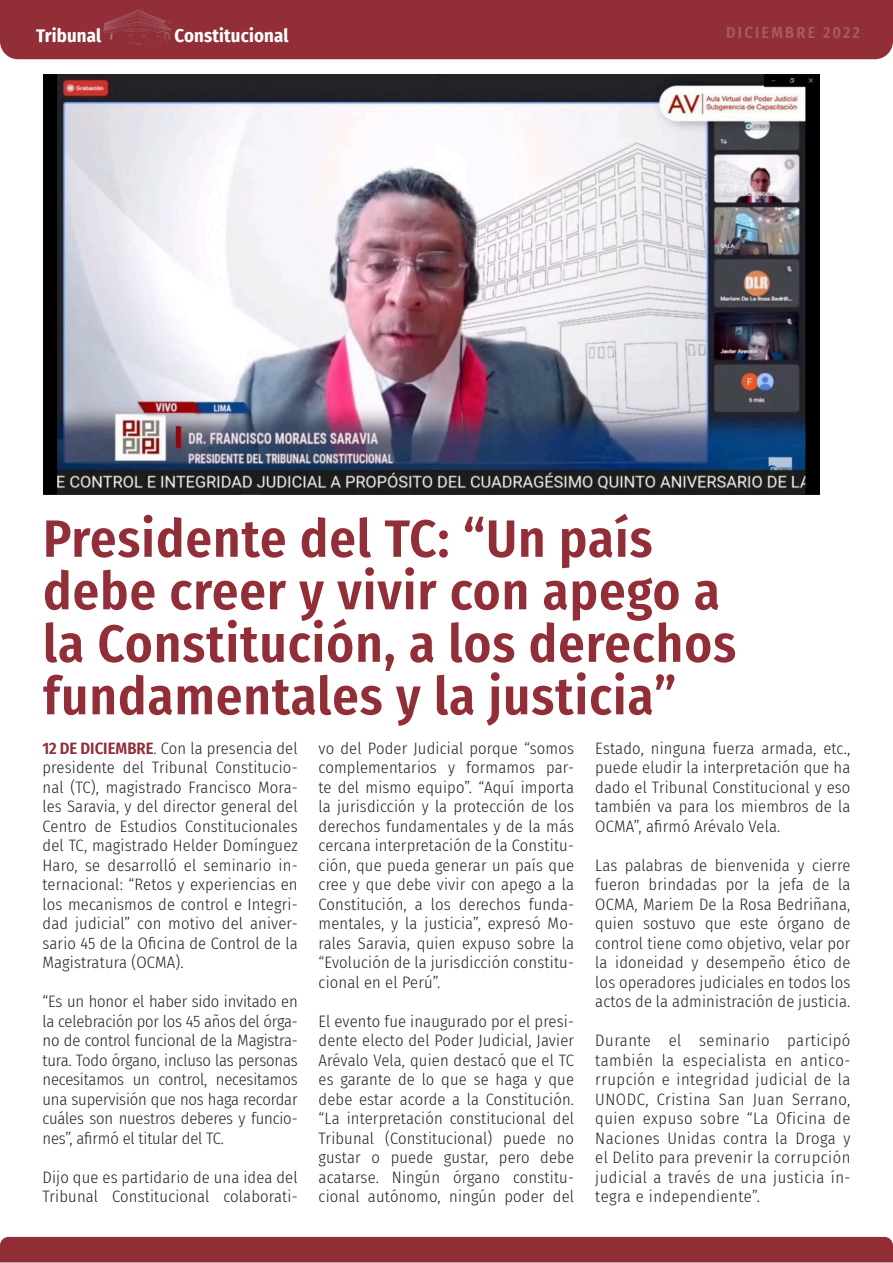
<style>
.page{position:relative;width:893px;height:1263px;background:#fff}
.page>*{position:absolute;margin:0;border:0;box-sizing:border-box;transform-origin:0 0}
.t1{font:600 52.5px/52.5px "Fira Sans Condensed";letter-spacing:.02em;color:#912e38}
.t2{font:700 18.6px "Fira Sans Condensed";letter-spacing:.01em;color:#fff}
.t3{font:300 16.5px/19.5px "Fira Sans Condensed";letter-spacing:.01em;color:#231f20;text-align:justify}
.t4{font:600 16.05px "Fira Sans Condensed";letter-spacing:.14em;color:#a65c58}
.s1{font-weight:600;color:#912e38}
</style>
<div class="page">
<div style="left:0;top:0;width:893px;height:59px;background:#912e38"></div>
<img style="left:103px;top:9px;width:71px;height:37px">
<div style="left:0;top:1237px;width:893px;height:25px;background:#912e38"></div>
<img style="left:43px;top:74px;width:776px;height:421px">
<p class="t2" style="left:36px;top:20px;width:67px">Tribunal</p>
<p class="t2" style="left:175px;top:20px;width:115px">Constitucional</p>
<p class="t4" style="left:726px;top:20px;width:135px">DICIEMBRE 2022</p>
<p class="t1" style="left:43px;top:509px;width:695px">Presidente del TC: “Un país debe creer y vivir con apego a la Constitución, a los derechos fundamentales y la justicia”</p>
<p class="t3" style="left:43px;top:738px;width:257px"><span class="s1">12 DE DICIEMBRE</span>. Con la presencia del presidente del Tribunal Constitucio&shy;nal (TC), magistrado Francisco Mora&shy;les Saravia, y del director general del Centro de Estudios Constitucionales del TC, magistrado Helder Domínguez Haro, se desarrolló el seminario in&shy;ternacional: “Retos y experiencias en los mecanismos de control e Integri&shy;dad judicial” con motivo del aniver&shy;sario 45 de la Oficina de Control de la Magistratura (OCMA).</p>
<p class="t3" style="left:43px;top:991px;width:257px">“Es un honor el haber sido invitado en la celebración por los 45 años del órga&shy;no de control funcional de la Magistra&shy;tura. Todo órgano, incluso las personas necesitamos un control, necesitamos una supervisión que nos haga recordar cuáles son nuestros deberes y funcio&shy;nes”, afirmó el titular del TC.</p>
<p class="t3" style="left:43px;top:1167px;width:257px">Dijo que es partidario de una idea del<br>Tribunal Constitucional colaborati-</p>
<p class="t3" style="left:319px;top:738px;width:257px">vo del Poder Judicial porque “somos complementarios y formamos par&shy;te del mismo equipo”. “Aquí importa la jurisdicción y la protección de los derechos fundamentales y de la más cercana interpretación de la Constitu&shy;ción, que pueda generar un país que cree y que debe vivir con apego a la Constitución, a los derechos funda&shy;mentales, y la justicia”, expresó Mo&shy;rales Saravia, quien expuso sobre la “Evolución de la jurisdicción constitu&shy;cional en el Perú”.</p>
<p class="t3" style="left:319px;top:1011px;width:257px">El evento fue inaugurado por el presi&shy;dente electo del Poder Judicial, Javier Arévalo Vela, quien destacó que el TC es garante de lo que se haga y que debe estar acorde a la Constitución. “La interpretación constitucional del Tribunal (Constitucional) puede no gustar o puede gustar, pero debe acatarse. Ningún órgano constitu&shy;cional autónomo, ningún poder del</p>
<p class="t3" style="left:595px;top:738px;width:257px">Estado, ninguna fuerza armada, etc., puede eludir la interpretación que ha dado el Tribunal Constitucional y eso también va para los miembros de la OCMA”, afirmó Arévalo Vela.</p>
<p class="t3" style="left:595px;top:855px;width:257px">Las palabras de bienvenida y cierre fueron brindadas por la jefa de la OCMA, Mariem De la Rosa Bedriñana, quien sostuvo que este órgano de control tiene como objetivo, velar por la idoneidad y desempeño ético de los operadores judiciales en todos los actos de la administración de justicia.</p>
<p class="t3" style="left:595px;top:1030px;width:257px">Durante el seminario participó también la especialista en antico&shy;rrupción e integridad judicial de la UNODC, Cristina San Juan Serrano, quien expuso sobre “La Oficina de Naciones Unidas contra la Droga y el Delito para prevenir la corrupción judicial a través de una justicia ín&shy;tegra e independiente”.</p>
</div>
